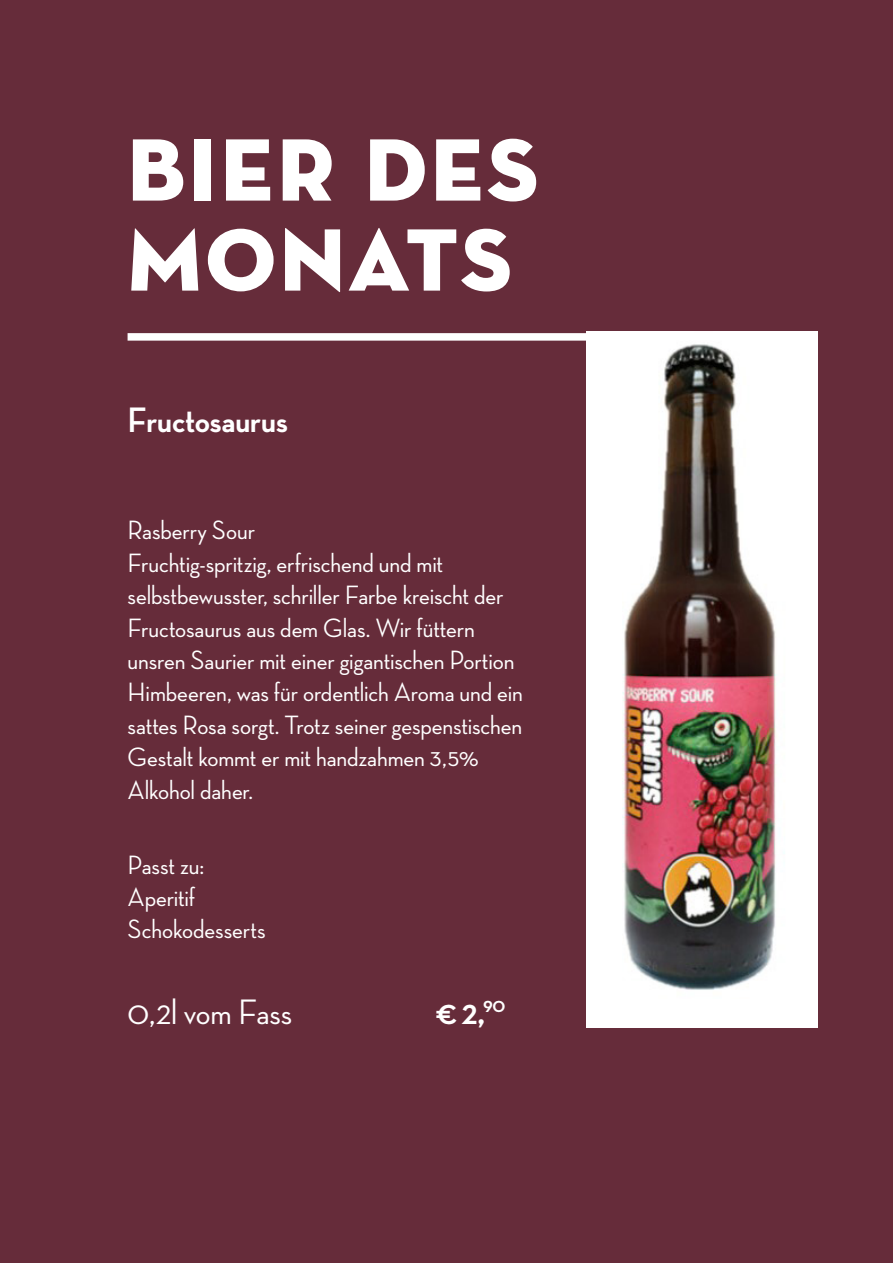
<style>
.page{position:relative;width:893px;height:1263px;background:#662c3a}
.page>*{position:absolute;margin:0;border:0;box-sizing:border-box;transform-origin:0 0}
.Titelspeisen{font:90px/90px "Neutra Disp Titling";letter-spacing:.045em;color:#fff}
.Speisenkarte{font:700 36px "Neutra Disp";color:#fff}
.Speisenkarte-2{font:500 36px "Neutra Disp";letter-spacing:-.01em;color:#fff}
.Speisenkarte-3{font:500 27px/32.4px "Neutra Disp";letter-spacing:-.005em;color:#fff}
</style>
<div class="page">
<img style="left:587px;top:332px;width:230px;height:695px">
<div style="left:128px;top:333px;width:637px;height:8px;background:#fff"></div>
<p class="Titelspeisen" style="left:128px;top:125px;width:412px">BIER DES<br>MONATS</p>
<p class="Speisenkarte" style="left:128px;top:400px;width:162px">Fructosaurus</p>
<p class="Speisenkarte-3" style="left:128px;top:514px;width:397px">Rasberry Sour<br>Fruchtig-spritzig, erfrischend und mit selbstbewusster, schriller Farbe kreischt der Fructosaurus aus dem Glas. Wir füttern unsren Saurier mit einer gigantischen Portion Himbeeren, was für ordentlich Aroma und ein sattes Rosa sorgt. Trotz seiner gespenstischen Gestalt kommt er mit handzahmen 3,5% Alkohol daher.</p>
<p class="Speisenkarte-3" style="left:128px;top:848px;width:140px">Passt zu:<br>Aperitif<br>Schokodesserts</p>
<p class="Speisenkarte-2" style="left:128px;top:992px;width:166px">0,2l vom Fass</p>
<p class="Speisenkarte" style="left:436px;top:992px;width:71px">€ 2,<sup>90</sup></p>
</div>
